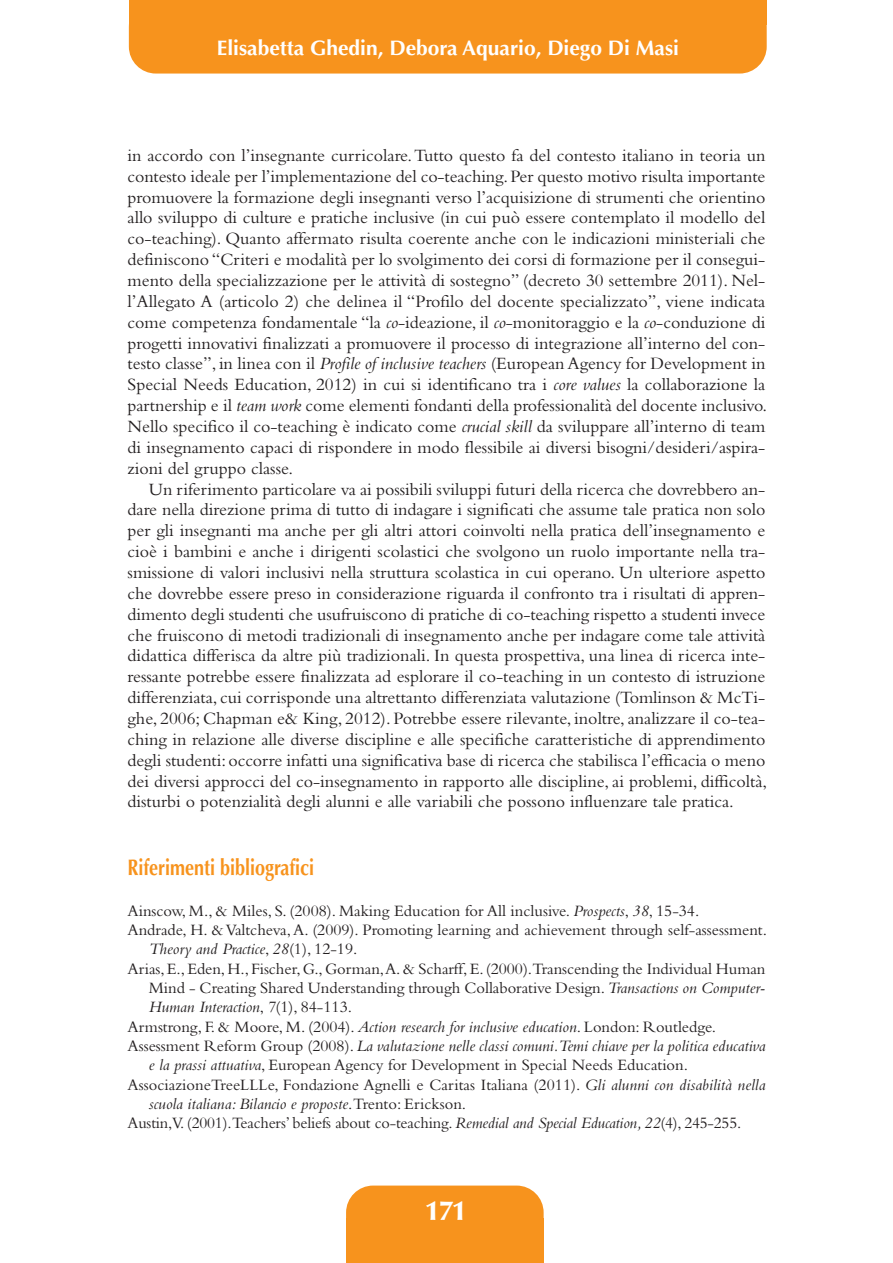
<style>
.page{position:relative;width:893px;height:1263px;background:#fff}
.page>*{position:absolute;margin:0;border:0;box-sizing:border-box;transform-origin:0 0}
.t1{font:900 27px "Optima";color:#fff}
.t2{font:700 22.5px "Optima";color:#f7931d;scale:.8 1}
.t3{font:700 21px "Optima";color:#fff}
.t4{font:18px "Bembo";color:#231f20}
.t5{font:16.5px "Bembo";color:#231f20}
.t6{font:italic 16.5px "Bembo";color:#231f20}
.s1{font-style:italic}
.s2{font-style:normal}
</style>
<div class="page">
<div style="left:346px;top:1185px;width:198px;height:78px;background:#f7931d;border-radius:27px"></div>
<div style="left:346px;top:1218px;width:198px;height:45px;background:#f7931d"></div>
<div style="left:129px;top:0;width:638px;height:74px;background:#f7931d;border-radius:27px"></div>
<div style="left:129px;top:0;width:638px;height:24px;background:#f7931d"></div>
<p class="t3" style="left:217px;top:39px;width:464px">Elisabetta Ghedin, Debora Aquario, Diego Di Masi</p>
<p class="t4" style="left:128px;top:149px;width:639px">in accordo con l’insegnante curricolare.Tutto questo fa del contesto italiano in teoria un</p>
<p class="t4" style="left:128px;top:170px;width:639px">contesto ideale per l’implementazione del co-teaching.Per questo motivo risulta importante</p>
<p class="t4" style="left:128px;top:191px;width:639px">promuovere la formazione degli insegnanti verso l’acquisizione di strumenti che orientino</p>
<p class="t4" style="left:128px;top:212px;width:639px">allo sviluppo di culture e pratiche inclusive (in cui può essere contemplato il modello del</p>
<p class="t4" style="left:128px;top:232px;width:639px">co-teaching). Quanto affermato risulta coerente anche con le indicazioni ministeriali che</p>
<p class="t4" style="left:128px;top:253px;width:639px">definiscono “Criteri e modalità per lo svolgimento dei corsi di formazione per il consegui-</p>
<p class="t4" style="left:128px;top:274px;width:639px">mento della specializzazione per le attività di sostegno” (decreto 30 settembre 2011). Nel-</p>
<p class="t4" style="left:128px;top:295px;width:639px">l’Allegato A (articolo 2) che delinea il “Profilo del docente specializzato”, viene indicata</p>
<p class="t4" style="left:128px;top:316px;width:639px">come competenza fondamentale “la <span class="s1">co</span>-ideazione, il <span class="s1">co</span>-monitoraggio e la <span class="s1">co</span>-conduzione di</p>
<p class="t4" style="left:128px;top:337px;width:639px">progetti innovativi finalizzati a promuovere il processo di integrazione all’interno del con-</p>
<p class="t4" style="left:128px;top:358px;width:639px">testo classe”, in linea con il <span class="s1">Profile of inclusive teachers</span> (European Agency for Development in</p>
<p class="t4" style="left:128px;top:378px;width:639px">Special Needs Education, 2012) in cui si identificano tra i <span class="s1">core values</span> la collaborazione la</p>
<p class="t4" style="left:128px;top:399px;width:641px">partnership e il <span class="s1">team work</span> come elementi fondanti della professionalità del docente inclusivo.</p>
<p class="t4" style="left:128px;top:420px;width:639px">Nello specifico il co-teaching è indicato come <span class="s1">crucial skill</span> da sviluppare all’interno di team</p>
<p class="t4" style="left:128px;top:441px;width:639px">di insegnamento capaci di rispondere in modo flessibile ai diversi bisogni/desideri/aspira-</p>
<p class="t4" style="left:128px;top:462px;width:167px">zioni del gruppo classe.</p>
<p class="t4" style="left:149px;top:483px;width:618px">Un riferimento particolare va ai possibili sviluppi futuri della ricerca che dovrebbero an-</p>
<p class="t4" style="left:128px;top:503px;width:639px">dare nella direzione prima di tutto di indagare i significati che assume tale pratica non solo</p>
<p class="t4" style="left:128px;top:524px;width:639px">per gli insegnanti ma anche per gli altri attori coinvolti nella pratica dell’insegnamento e</p>
<p class="t4" style="left:128px;top:545px;width:639px">cioè i bambini e anche i dirigenti scolastici che svolgono un ruolo importante nella tra-</p>
<p class="t4" style="left:128px;top:566px;width:639px">smissione di valori inclusivi nella struttura scolastica in cui operano. Un ulteriore aspetto</p>
<p class="t4" style="left:128px;top:587px;width:639px">che dovrebbe essere preso in considerazione riguarda il confronto tra i risultati di appren-</p>
<p class="t4" style="left:128px;top:608px;width:639px">dimento degli studenti che usufruiscono di pratiche di co-teaching rispetto a studenti invece</p>
<p class="t4" style="left:128px;top:629px;width:639px">che fruiscono di metodi tradizionali di insegnamento anche per indagare come tale attività</p>
<p class="t4" style="left:128px;top:649px;width:639px">didattica differisca da altre più tradizionali. In questa prospettiva, una linea di ricerca inte-</p>
<p class="t4" style="left:128px;top:670px;width:639px">ressante potrebbe essere finalizzata ad esplorare il co-teaching in un contesto di istruzione</p>
<p class="t4" style="left:128px;top:691px;width:639px">differenziata, cui corrisponde una altrettanto differenziata valutazione (Tomlinson &amp; McTi-</p>
<p class="t4" style="left:128px;top:712px;width:639px">ghe, 2006; Chapman e&amp; King, 2012). Potrebbe essere rilevante, inoltre, analizzare il co-tea-</p>
<p class="t4" style="left:128px;top:733px;width:639px">ching in relazione alle diverse discipline e alle specifiche caratteristiche di apprendimento</p>
<p class="t4" style="left:128px;top:754px;width:639px">degli studenti: occorre infatti una significativa base di ricerca che stabilisca l’efficacia o meno</p>
<p class="t4" style="left:128px;top:775px;width:641px">dei diversi approcci del co-insegnamento in rapporto alle discipline, ai problemi, difficoltà,</p>
<p class="t4" style="left:128px;top:795px;width:608px">disturbi o potenzialità degli alunni e alle variabili che possono influenzare tale pratica.</p>
<p class="t2" style="left:128px;top:858px;width:235px">Riferimenti bibliografici</p>
<p class="t5" style="left:128px;top:905px;width:573px">Ainscow, M., &amp; Miles, S. (2008). Making Education for All inclusive. <span class="s1">Prospects</span>, <span class="s1">38</span>, 15-34.</p>
<p class="t5" style="left:128px;top:924px;width:641px">Andrade, H. &amp;Valtcheva,A. (2009). Promoting learning and achievement through self-assessment.</p>
<p class="t6" style="left:149px;top:943px;width:210px">Theory and Practice<span class="s2">,</span> 28<span class="s2">(1), 12-19.</span></p>
<p class="t5" style="left:128px;top:963px;width:639px">Arias,E.,Eden,H.,Fischer,G.,Gorman,A.&amp; Scharff,E.(2000).Transcending the Individual Human</p>
<p class="t5" style="left:149px;top:982px;width:618px">Mind - Creating Shared Understanding through Collaborative Design.<span class="s1">Transactions on Computer-</span></p>
<p class="t6" style="left:149px;top:1001px;width:205px">Human Interaction<span class="s2">,</span> 7<span class="s2">(1), 84-113.</span></p>
<p class="t5" style="left:128px;top:1021px;width:590px">Armstrong, F. &amp; Moore, M. (2004). <span class="s1">Action research for inclusive education</span>. London: Routledge.</p>
<p class="t6" style="left:128px;top:1040px;width:639px"><span class="s2">Assessment Reform Group (2008).</span> La valutazione nelle classi comuni.Temi chiave per la politica educativa</p>
<p class="t5" style="left:149px;top:1059px;width:541px"><span class="s1">e la prassi attuativa</span>, European Agency for Development in Special Needs Education.</p>
<p class="t5" style="left:128px;top:1079px;width:639px">AssociazioneTreeLLLe, Fondazione Agnelli e Caritas Italiana (2011). <span class="s1">Gli alunni con disabilità nella</span></p>
<p class="t6" style="left:149px;top:1098px;width:319px">scuola italiana: Bilancio e proposte<span class="s2">.Trento: Erickson.</span></p>
<p class="t5" style="left:128px;top:1117px;width:615px">Austin,V. (2001).Teachers’ beliefs about co-teaching. <span class="s1">Remedial and Special Education, 22</span>(4), 245-255.</p>
<p class="t1" style="left:426px;top:1200px;width:42px">171</p>
</div>
